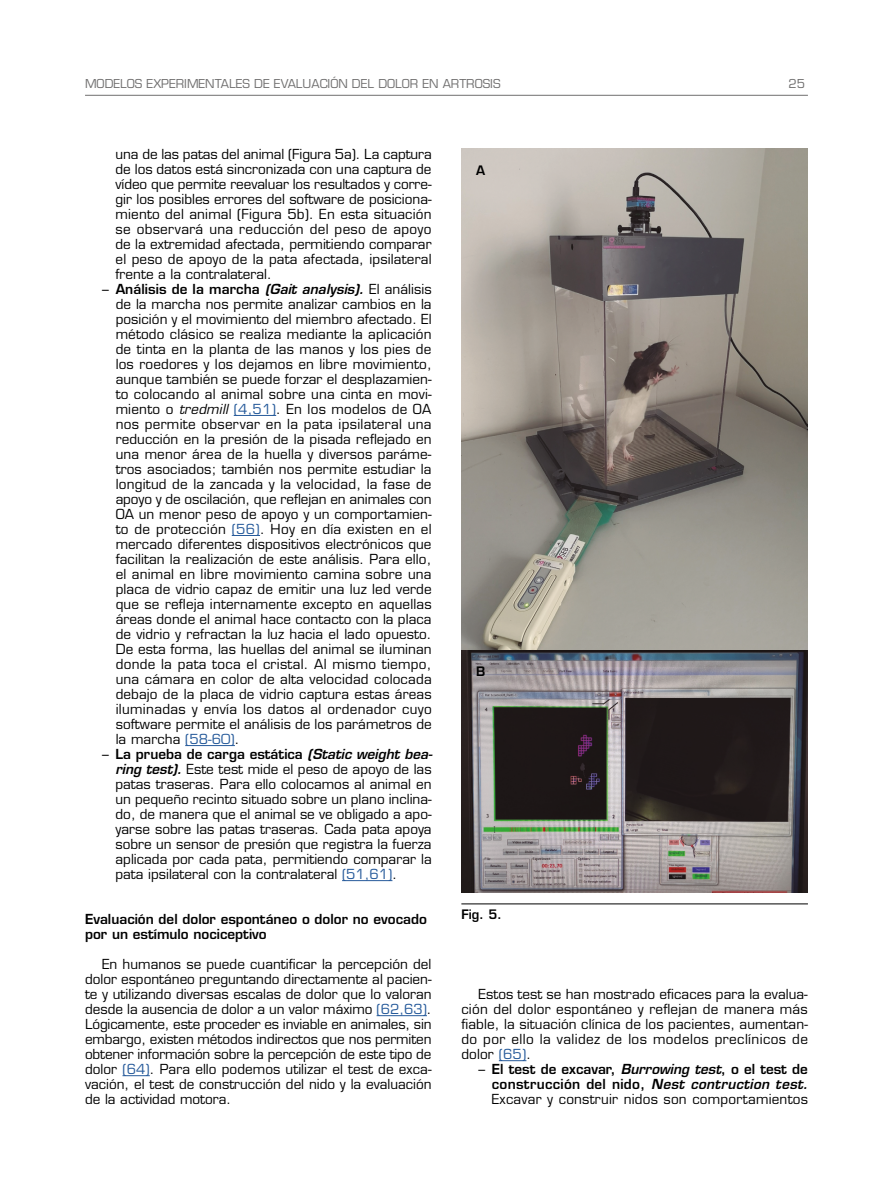
<style>
.page{position:relative;width:893px;height:1191px;background:#fff}
.page>*{position:absolute;margin:0;border:0;box-sizing:border-box;transform-origin:0 0}
.t1{font:13.5px/15px "Eurostile LT Std";letter-spacing:.005em;color:#000;text-align:justify}
.t2{font:600 13.5px/15px "Eurostile LT Std";color:#000}
.t3{font:600 12.75px "Eurostile LT Std";color:#000}
.t4{font:12px "Eurostile LT Std";color:#706f6f}
.s1{font-weight:600}
.s2{font-weight:600;font-style:italic}
.s3{font-style:italic}
.s4{color:#275b9b}
.s5{font-weight:400}
</style>
<div class="page">
<hr style="left:85px;top:95px;width:723px;height:1px;background:#706f6f">
<hr style="left:234px;top:415px;width:42px;height:1px;background:#275b9b">
<svg style="left:232px;top:535px;width:28px;height:1px"></svg>
<hr style="left:185px;top:745px;width:50px;height:1px;background:#275b9b">
<hr style="left:342px;top:880px;width:50px;height:1px;background:#275b9b">
<hr style="left:377px;top:1015px;width:50px;height:1px;background:#275b9b">
<svg style="left:122px;top:1075px;width:28px;height:1px"></svg>
<svg style="left:499px;top:1060px;width:27px;height:1px"></svg>
<hr style="left:461px;top:903px;width:347px;height:1px;background:#000">
<img style="left:461px;top:149px;width:347px;height:743px">
<p class="t4" style="left:85px;top:76px;width:417px">MODELOS EXPERIMENTALES DE EVALUACIÓN DEL DOLOR EN ARTROSIS</p>
<p class="t4" style="left:788px;top:76px;width:18px">25</p>
<p class="t1" style="left:116px;top:147px;width:318px">una de las patas del animal (Figura 5a). La captura de los datos está sincronizada con una captura de vídeo que permite reevaluar los resultados y corre&shy;gir los posibles errores del software de posiciona&shy;miento del animal (Figura 5b). En esta situación se observará una reducción del peso de apoyo de la extremidad afectada, permitiendo comparar el peso de apoyo de la pata afectada, ipsilateral frente a la contralateral.</p>
<p class="t1" style="left:116px;top:282px;width:318px;text-indent:-14px">– <span class="s1">Análisis de la marcha</span> <span class="s2">(Gait analysis).</span> El análisis de la marcha nos permite analizar cambios en la posición y el movimiento del miembro afectado. El método clásico se realiza mediante la aplicación de tinta en la planta de las manos y los pies de los roedores y los dejamos en libre movimiento, aunque también se puede forzar el desplazamien&shy;to colocando al animal sobre una cinta en movi&shy;miento o <span class="s3">tredmill</span> <span class="s4">(4,51)</span>. En los modelos de OA nos permite observar en la pata ipsilateral una reducción en la presión de la pisada reflejado en una menor área de la huella y diversos paráme&shy;tros asociados; también nos permite estudiar la longitud de la zancada y la velocidad, la fase de apoyo y de oscilación, que reflejan en animales con OA un menor peso de apoyo y un comportamien&shy;to de protección <span class="s4">(56)</span>. Hoy en día existen en el mercado diferentes dispositivos electrónicos que facilitan la realización de este análisis. Para ello, el animal en libre movimiento camina sobre una placa de vidrio capaz de emitir una luz led verde que se refleja internamente excepto en aquellas áreas donde el animal hace contacto con la placa de vidrio y refractan la luz hacia el lado opuesto.<br>De esta forma, las huellas del animal se iluminan donde la pata toca el cristal. Al mismo tiempo, una cámara en color de alta velocidad colocada debajo de la placa de vidrio captura estas áreas iluminadas y envía los datos al ordenador cuyo software permite el análisis de los parámetros de la marcha <span class="s4">(58-60)</span>.</p>
<p class="t1" style="left:116px;top:747px;width:318px;text-indent:-14px">– <span class="s1">La prueba de carga estática</span> <span class="s2">(Static weight bea&shy;ring test).</span> Este test mide el peso de apoyo de las patas traseras. Para ello colocamos al animal en un pequeño recinto situado sobre un plano inclina&shy;do, de manera que el animal se ve obligado a apo&shy;yarse sobre las patas traseras. Cada pata apoya sobre un sensor de presión que registra la fuerza aplicada por cada pata, permitiendo comparar la pata ipsilateral con la contralateral <span class="s4">(51,61)</span>.</p>
<p class="t2" style="left:85px;top:911px;width:343px">Evaluación del dolor espontáneo o dolor no evocado por un estímulo nociceptivo</p>
<p class="t1" style="left:85px;top:957px;width:348px;text-indent:17px">En humanos se puede cuantificar la percepción del dolor espontáneo preguntando directamente al pacien&shy;te y utilizando diversas escalas de dolor que lo valoran desde la ausencia de dolor a un valor máximo <span class="s4">(62,63)</span>.<br>Lógicamente, este proceder es inviable en animales, sin embargo, existen métodos indirectos que nos permiten obtener información sobre la percepción de este tipo de dolor <span class="s4">(64)</span>. Para ello podemos utilizar el test de exca&shy;vación, el test de construcción del nido y la evaluación de la actividad motora.</p>
<p class="t3" style="left:476px;top:162px;width:11px">A</p>
<p class="t3" style="left:476px;top:663px;width:11px">B</p>
<p class="t3" style="left:461px;top:906px;width:42px">Fig. 5.</p>
<p class="t1" style="left:461px;top:987px;width:348px;text-indent:17px">Estos test se han mostrado eficaces para la evalua&shy;ción del dolor espontáneo y reflejan de manera más fiable, la situación clínica de los pacientes, aumentan&shy;do por ello la validez de los modelos preclínicos de dolor <span class="s4">(65)</span>.</p>
<p class="t2" style="left:492px;top:1061px;width:318px;text-align:justify;text-indent:-14px"><span class="s5">–</span> El test de excavar, <span class="s3">Burrowing test</span>, o el test de construcción del nido, <span class="s3">Nest contruction test.<br></span><span class="s5">Excavar y construir nidos son comportamientos</span></p>
</div>
